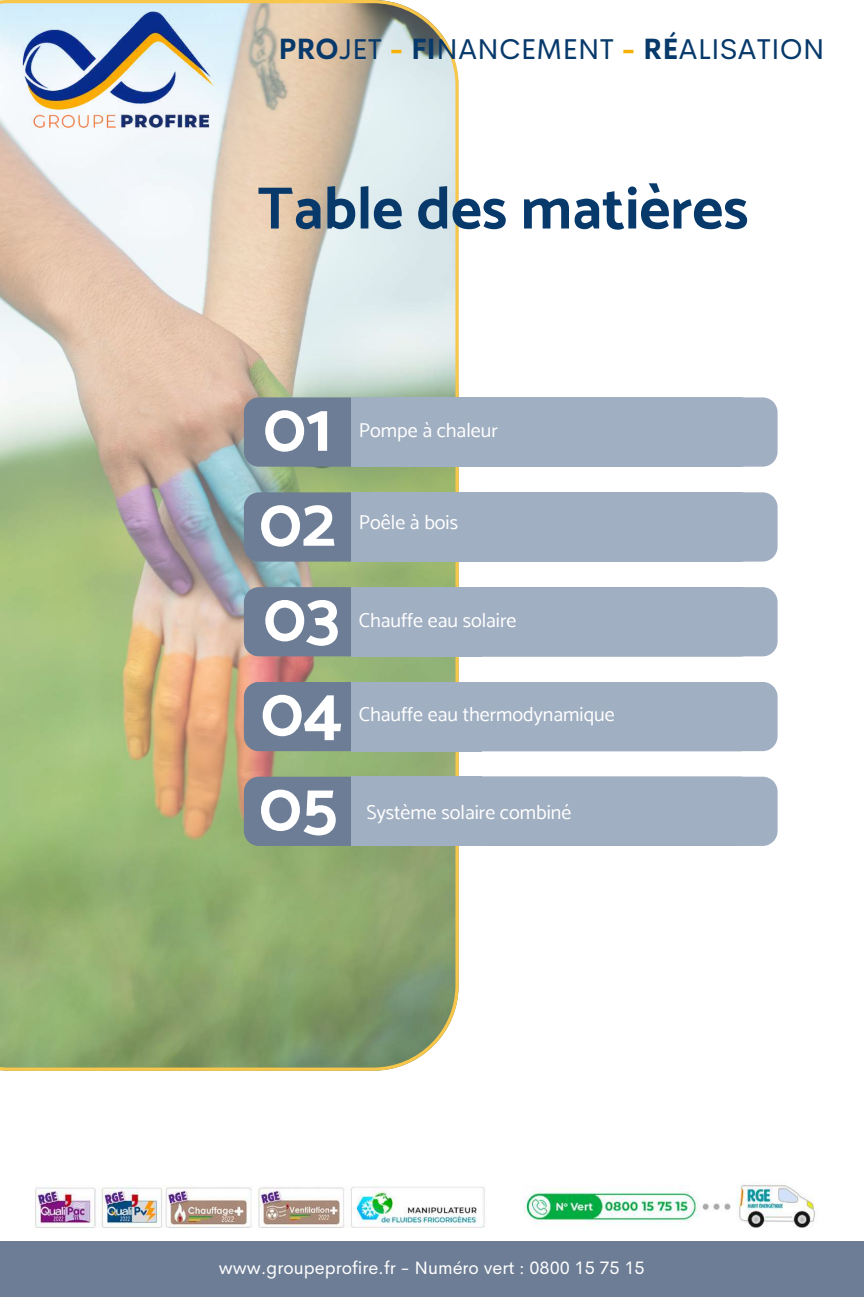
<style>
.page{position:relative;width:864px;height:1297px;background:#fff}
.page>*{position:absolute;margin:0;border:0;box-sizing:border-box;transform-origin:0 0}
.t1{font:700 70px/94.8px "Catamaran";color:#fff}
.t2{font:700 60px "Catamaran";color:#07396b}
.t3{font:28.7px "Cerebri Sans";color:#07396b}
.t4{font:20px "Catamaran";color:#fff}
.t5{font:18px "Cerebri Sans";color:#fff}
.s1{font-weight:700}
.s2{font-weight:700;color:#f6b109}
</style>
<div class="page">
<img style="left:0;top:0;width:459px;height:1070px">
<img style="left:0;top:0;width:236px;height:185px">
<div style="left:0;top:1240px;width:864px;height:56px;background:#6d7d95"></div>
<svg style="left:244px;top:397px;width:534px;height:69px;background:#97a5b9"></svg>
<svg style="left:244px;top:492px;width:534px;height:69px;background:#96a5b9"></svg>
<svg style="left:244px;top:587px;width:534px;height:69px;background:#96a5b9"></svg>
<svg style="left:244px;top:681px;width:534px;height:70px;background:#98a5b9"></svg>
<svg style="left:244px;top:776px;width:534px;height:69px;background:#97a5b9"></svg>
<img style="left:36px;top:1184px;width:779px;height:44px">
<h3 class="t3" style="left:278px;top:31px;width:548px"><span class="s1">PRO</span>JET <span class="s2">-</span> <span class="s1">FI</span>NANCEMENT <span class="s2">-</span> <span class="s1">RÉ</span>ALISATION</h3>
<h2 class="t2" style="left:258px;top:173px;width:492px">Table des matières</h2>
<h1 class="t1" style="left:259px;top:379px;width:85px">01<br>02<br>03<br>04<br>05</h1>
<p class="t4" style="left:359px;top:418px;width:140px">Pompe à chaleur</p>
<p class="t4" style="left:359px;top:510px;width:101px">Poêle à bois</p>
<p class="t4" style="left:359px;top:608px;width:159px">Chauffe eau solaire</p>
<p class="t4" style="left:359px;top:702px;width:257px">Chauffe eau thermodynamique</p>
<p class="t4" style="left:366px;top:800px;width:206px">Système solaire combiné</p>
<p class="t5" style="left:219px;top:1255px;width:427px">www.groupeprofire.fr - Numéro vert : 0800 15 75 15</p>
</div>
